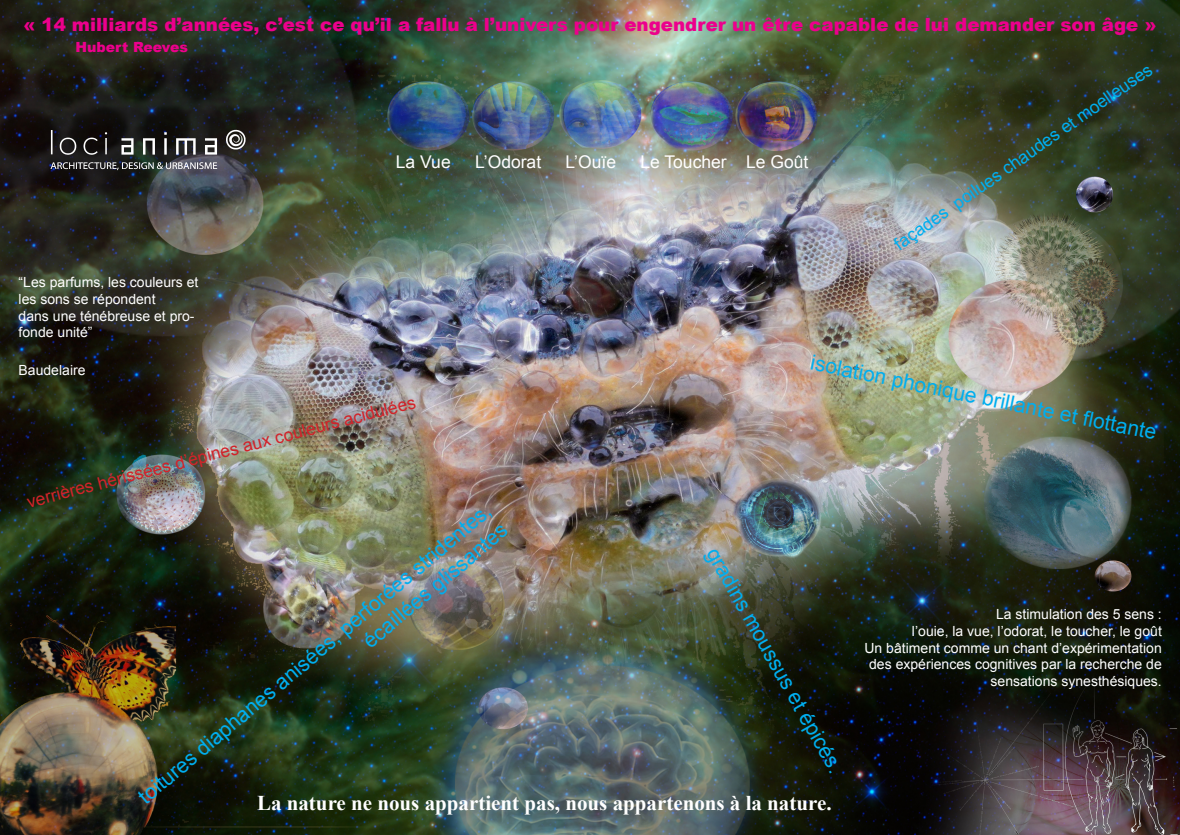
<style>
.page{position:relative;width:1180px;height:835px;background:#fff}
.page>*{position:absolute;margin:0;border:0;box-sizing:border-box;transform-origin:0 0}
.t1{font:21px/25.2px "Arial";color:#00aeef;text-align:right}
.t2{font:700 21px "Times New Roman";color:#fff}
.t3{font:900 18.2px "Arial";color:#ec008c}
.t4{font:17.5px "Arial";color:#d2232a}
.t5{font:17.5px "Arial";color:#fff}
.t6{font:17.5px "Arial";color:#00aeef}
.t7{font:14px/16.8px "Arial";color:#fff}
.t8{font:900 14px "Arial";color:#ec008c}
</style>
<div class="page">
<img style="left:0;top:0;width:1180px;height:834px">
<img style="left:35px;top:116px;width:221px;height:67px">
<h2 class="t3" style="left:23px;top:12px;width:1134px">« 14 milliards d’années, c’est ce qu’il a fallu à l’univers pour engendrer un être capable de lui demander son âge »</h2>
<p class="t8" style="left:76px;top:37px;width:114px">Hubert Reeves</p>
<p class="t5" style="left:396px;top:149px;width:56px">La Vue</p>
<p class="t5" style="left:475px;top:149px;width:68px">L’Odorat</p>
<p class="t5" style="left:565px;top:149px;width:52px">L’Ouïe</p>
<p class="t5" style="left:640px;top:149px;width:169px">Le Toucher Le Goût</p>
<p class="t6" style="left:889px;top:236px;width:312px;rotate:-35deg">façades poilues chaudes et moelleuses</p>
<p class="t7" style="left:19px;top:273px;width:181px">“Les parfums, les couleurs et les sons se répondent<br>dans une ténébreuse et pro&shy;fonde unité”</p>
<p class="t7" style="left:19px;top:362px;width:68px">Baudelaire</p>
<h1 class="t1" style="left:814px;top:348px;width:354px;rotate:12deg">isolation phonique brillante et fl ottante</h1>
<p class="t4" style="left:24px;top:488px;width:402px;rotate:-14deg">verrières hérissées d’épines aux couleurs acidulées</p>
<h1 class="t1" style="left:133px;top:789px;width:454px;rotate:-40deg">toitures diaphanes anisées, perforées stridentes, écaillées glissantes</h1>
<h1 class="t1" style="left:722px;top:543px;width:256px;rotate:60deg">gradins moussus et épicés.</h1>
<p class="t7" style="left:864px;top:605px;width:299px;text-align:right">La stimulation des 5 sens :<br>l’ouie, la vue, l’odorat, le toucher, le goût<br>Un bâtiment comme un chant d’expérimentation des expériences cognitives par la recherche de sensations synesthésiques.</p>
<h1 class="t2" style="left:257px;top:788px;width:576px">La nature ne nous appartient pas, nous appartenons à la nature.</h1>
</div>
